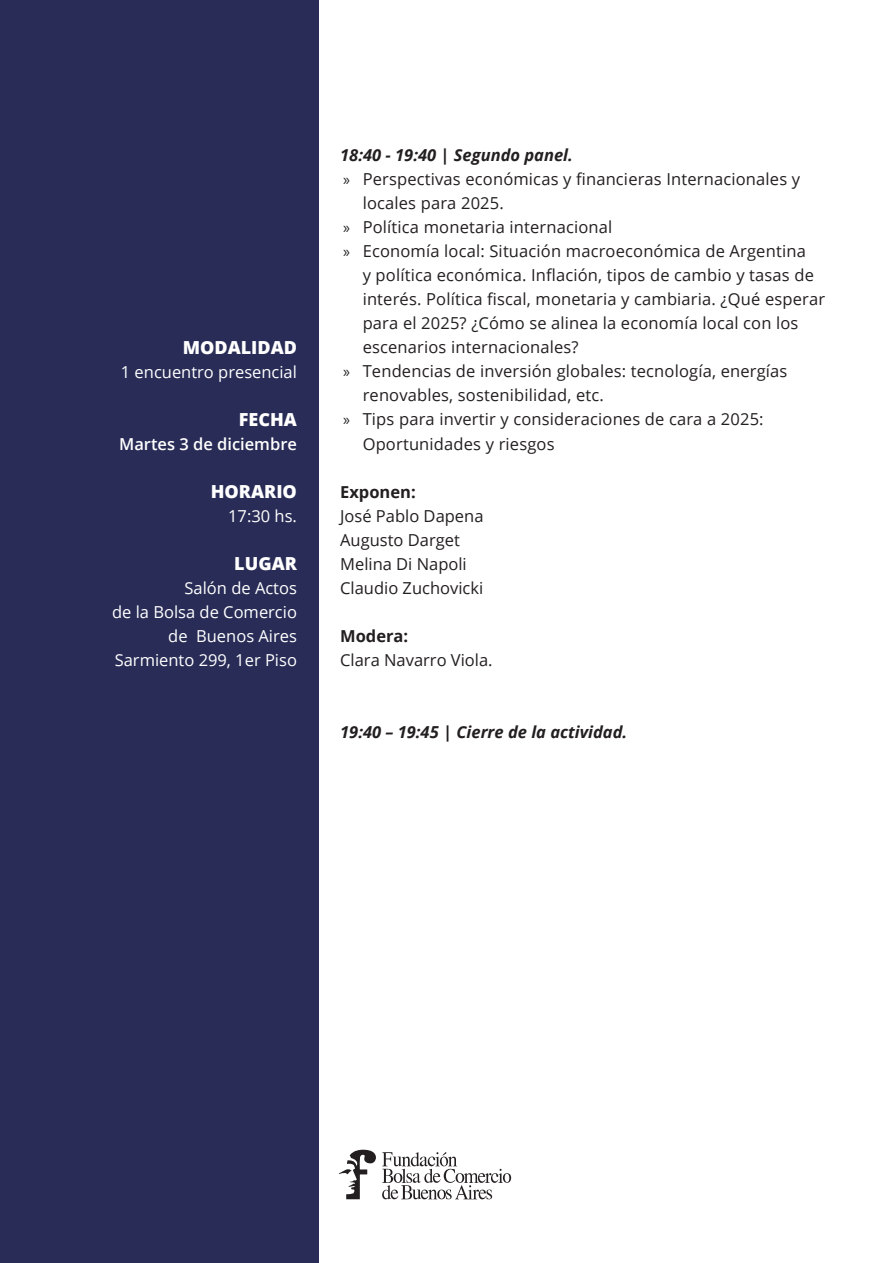
<style>
.page{position:relative;width:893px;height:1263px;background:#fff}
.page>*{position:absolute;margin:0;border:0;box-sizing:border-box;transform-origin:0 0}
.t1{font:800 18px "Open Sans";color:#fff}
.t2{font:16.5px/24px "Open Sans";letter-spacing:.01em;color:#231f20}
.t3{font:16.5px "Open Sans";color:#fff}
.t4{font:italic 700 16.5px "Open Sans";color:#231f20}
.t5{font:600 16.5px "Open Sans";color:#fff}
.t6{font:700 16.5px "Open Sans";color:#231f20}
.s1{font-family:"Myriad Pro"}
</style>
<div class="page">
<div style="left:0;top:0;width:318px;height:1263px;background:#282c56"></div>
<svg style="left:382px;top:1152px;width:129px;height:47px"></svg>
<svg style="left:339px;top:1150px;width:37px;height:49px"></svg>
<p class="t1" style="left:183px;top:334px;width:116px">MODALIDAD</p>
<p class="t3" style="left:121px;top:361px;width:178px">1 encuentro presencial</p>
<p class="t1" style="left:239px;top:406px;width:60px">FECHA</p>
<p class="t5" style="left:119px;top:433px;width:179px">Martes 3 de diciembre</p>
<p class="t1" style="left:211px;top:478px;width:88px">HORARIO</p>
<p class="t3" style="left:228px;top:505px;width:70px">17:30 hs.</p>
<p class="t1" style="left:234px;top:550px;width:64px">LUGAR</p>
<p class="t3" style="left:185px;top:577px;width:114px">Salón de Actos</p>
<p class="t3" style="left:112px;top:601px;width:186px">de la Bolsa de Comercio</p>
<p class="t3" style="left:168px;top:625px;width:130px">de Buenos Aires</p>
<p class="t3" style="left:115px;top:649px;width:184px">Sarmiento 299, 1er Piso</p>
<p class="t4" style="left:340px;top:144px;width:234px">18:40 - 19:40 | Segundo panel.</p>
<p class="t2" style="left:363px;top:167px;width:439px;text-indent:-20px"><span class="s1">»</span> Perspectivas económicas y financieras Internacionales y locales para 2025.</p>
<p class="t2" style="left:343px;top:215px;width:271px"><span class="s1">»</span> Política monetaria internacional</p>
<p class="t2" style="left:363px;top:239px;width:464px;text-indent:-20px"><span class="s1">»</span> Economía local: Situación macroeconómica de Argentina<br>y política económica. Inflación, tipos de cambio y tasas de interés. Política fiscal, monetaria y cambiaria. ¿Qué esperar para el 2025? ¿Cómo se alinea la economía local con los escenarios internacionales?</p>
<p class="t2" style="left:363px;top:359px;width:426px;text-indent:-20px"><span class="s1">»</span> Tendencias de inversión globales: tecnología, energías renovables, sostenibilidad, etc.</p>
<p class="t2" style="left:363px;top:407px;width:402px;text-indent:-20px"><span class="s1">»</span> Tips para invertir y consideraciones de cara a 2025:<br>Oportunidades y riesgos</p>
<p class="t6" style="left:340px;top:480px;width:77px">Exponen:</p>
<p class="t2" style="left:340px;top:503px;width:145px">José Pablo Dapena</p>
<p class="t2" style="left:340px;top:527px;width:121px">Augusto Darget</p>
<p class="t2" style="left:340px;top:551px;width:128px">Melina Di Napoli</p>
<p class="t2" style="left:340px;top:575px;width:145px">Claudio Zuchovicki</p>
<p class="t6" style="left:340px;top:624px;width:70px">Modera:</p>
<p class="t2" style="left:340px;top:647px;width:154px">Clara Navarro Viola.</p>
<p class="t4" style="left:340px;top:720px;width:289px">19:40 – 19:45 | Cierre de la actividad.</p>
</div>
